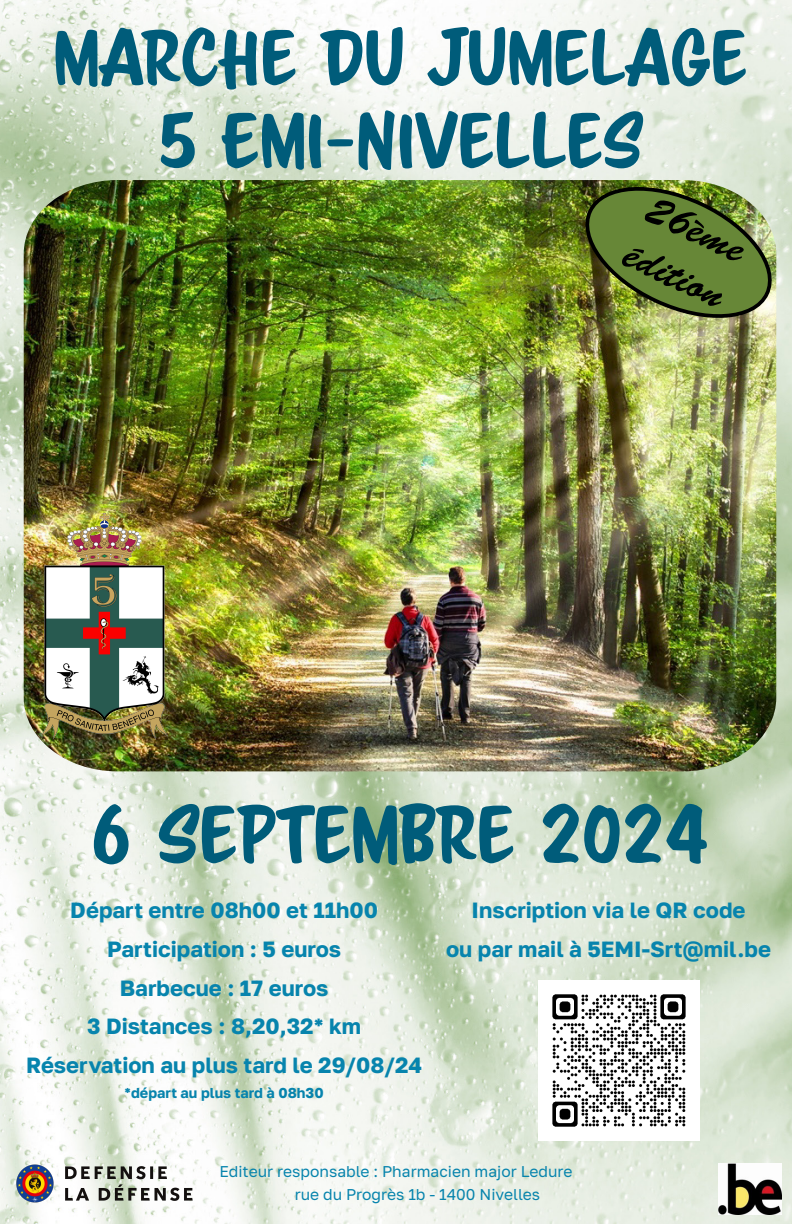
<style>
.page{position:relative;width:792px;height:1224px;background:#fff}
.page>*{position:absolute;margin:0;border:0;box-sizing:border-box;transform-origin:0 0}
.t1{font:72px "Scriptorama Markdown JF";color:#005c7a}
.t2{font:69.1px/82.9px "Scriptorama Markdown JF";color:#005c7a;text-align:center}
.t3{font:41.6px/50px "Brush Script Std";color:#000}
.t4{font:700 22px/38.7px "Golos Text";color:#0784ad;text-align:center}
.t5{font:15.6px/22.8px "Golos Text";color:#0784ad}
.t6{font:700 14.3px "Golos Text";color:#0784ad}
</style>
<div class="page">
<img style="left:0;top:0;width:792px;height:1224px">
<img style="left:24px;top:180px;width:752px;height:591px">
<img style="left:578px;top:180px;width:201px;height:144px">
<img style="left:5px;top:1153px;width:199px;height:61px">
<img style="left:539px;top:980px;width:160px;height:161px">
<img style="left:718px;top:1164px;width:63px;height:50px">
<img style="left:41px;top:514px;width:126px;height:224px">
<h2 class="t2" style="left:53px;top:16px;width:695px">MARCHE DU JUMELAGE<br>5 EMI-NIVELLES</h2>
<h3 class="t3" style="left:658px;top:184px;width:108px;rotate:25deg">26ème édition</h3>
<h1 class="t1" style="left:90px;top:788px;width:621px">6 SEPTEMBRE 2024</h1>
<p class="t4" style="left:26px;top:891px;width:398px">Départ entre 08h00 et 11h00<br>Participation : 5 euros<br>Barbecue : 17 euros<br>3 Distances : 8,20,32* km<br>Réservation au plus tard le 29/08/24</p>
<p class="t6" style="left:125px;top:1085px;width:201px">*départ au plus tard à 08h30</p>
<p class="t4" style="left:446px;top:891px;width:327px">Inscription via le QR code<br>ou par mail à 5EMI-Srt@mil.be</p>
<p class="t5" style="left:295px;top:1160px;width:279px;text-indent:-75px">Editeur responsable : Pharmacien major Ledure rue du Progrès 1b - 1400 Nivelles</p>
</div>
